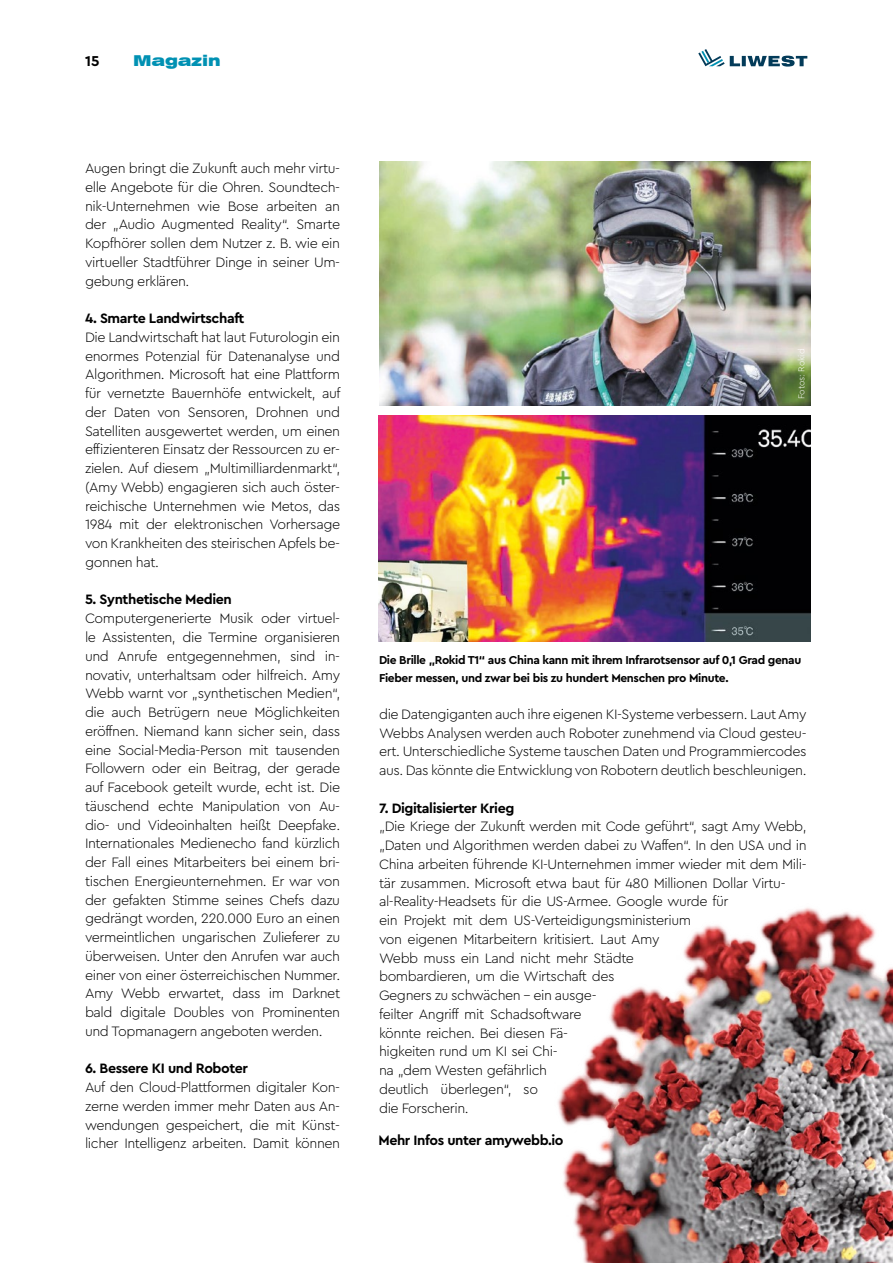
<style>
.page{position:relative;width:893px;height:1263px;background:#fff}
.page>*{position:absolute;margin:0;border:0;box-sizing:border-box;transform-origin:0 0}
.t1{font:900 expanded 15px "Swiss 721 BT";color:#0091b3}
.t2{font:700 15px "Cera PRO";color:#000}
.t3{font:300 14.25px/18.8px "Cera PRO";letter-spacing:-.03em;color:#000;text-align:justify}
.t4{font:700 14.25px "Cera PRO";letter-spacing:-.03em;color:#000}
.t5{font:700 12px/18.8px "Cera PRO";letter-spacing:-.03em;color:#000}
.t6{font:300 9px "Cera PRO";color:#fff}
</style>
<div class="page">
<svg style="left:698px;top:49px;width:109px;height:18px"></svg>
<img style="left:379px;top:162px;width:432px;height:243px">
<img style="left:378px;top:415px;width:433px;height:226px">
<img style="left:557px;top:907px;width:336px;height:356px">
<p class="t2" style="left:85px;top:51px;width:16px">15</p>
<p class="t1" style="left:133px;top:52px;width:89px">Magazin</p>
<p class="t3" style="left:85px;top:158px;width:257px">Augen bringt die Zukunft auch mehr virtu&shy;elle Angebote für die Ohren. Soundtech&shy;nik-Unternehmen wie Bose arbeiten an der „Audio Augmented Reality“. Smarte Kopfhörer sollen dem Nutzer z. B. wie ein virtueller Stadtführer Dinge in seiner Um&shy;gebung erklären.</p>
<p class="t4" style="left:85px;top:309px;width:161px">4. Smarte Landwirtschaft</p>
<p class="t3" style="left:85px;top:327px;width:257px">Die Landwirtschaft hat laut Futurologin ein enormes Potenzial für Datenanalyse und Algorithmen. Microsoft hat eine Plattform für vernetzte Bauernhöfe entwickelt, auf der Daten von Sensoren, Drohnen und Satelliten ausgewertet werden, um einen effizienteren Einsatz der Ressourcen zu er&shy;zielen. Auf diesem „Multimilliardenmarkt“, (Amy Webb) engagieren sich auch öster&shy;reichische Unternehmen wie Metos, das 1984 mit der elektronischen Vorhersage von Krankheiten des steirischen Apfels be&shy;gonnen hat.</p>
<p class="t4" style="left:85px;top:590px;width:148px">5. Synthetische Medien</p>
<p class="t3" style="left:85px;top:608px;width:257px">Computergenerierte Musik oder virtuel&shy;le Assistenten, die Termine organisieren und Anrufe entgegennehmen, sind in&shy;novativ, unterhaltsam oder hilfreich. Amy Webb warnt vor „synthetischen Medien“, die auch Betrügern neue Möglichkeiten eröffnen. Niemand kann sicher sein, dass eine Social-Media-Person mit tausenden Followern oder ein Beitrag, der gerade auf Facebook geteilt wurde, echt ist. Die täuschend echte Manipulation von Au&shy;dio- und Videoinhalten heißt Deepfake.<br>Internationales Medienecho fand kürzlich der Fall eines Mitarbeiters bei einem bri&shy;tischen Energieunternehmen. Er war von der gefakten Stimme seines Chefs dazu gedrängt worden, 220.000 Euro an einen vermeintlichen ungarischen Zulieferer zu überweisen. Unter den Anrufen war auch einer von einer österreichischen Nummer.<br>Amy Webb erwartet, dass im Darknet bald digitale Doubles von Prominenten und Topmanagern angeboten werden.</p>
<p class="t4" style="left:85px;top:1059px;width:164px">6. Bessere KI und Roboter</p>
<p class="t3" style="left:85px;top:1077px;width:257px">Auf den Cloud-Plattformen digitaler Kon&shy;zerne werden immer mehr Daten aus An&shy;wendungen gespeichert, die mit Künst&shy;licher Intelligenz arbeiten. Damit können</p>
<p class="t6" style="left:796px;top:399px;width:52px;rotate:-90deg">Fotos: Rokid</p>
<p class="t5" style="left:379px;top:650px;width:424px">Die Brille „Rokid T1“ aus China kann mit ihrem Infrarotsensor auf 0,1 Grad genau<br>Fieber messen, und zwar bei bis zu hundert Menschen pro Minute.</p>
<p class="t3" style="left:379px;top:704px;width:429px">die Datengiganten auch ihre eigenen KI-Systeme verbessern. Laut Amy Webbs Analysen werden auch Roboter zunehmend via Cloud gesteu&shy;ert. Unterschiedliche Systeme tauschen Daten und Programmiercodes aus. Das könnte die Entwicklung von Robotern deutlich beschleunigen.</p>
<p class="t4" style="left:379px;top:798px;width:137px">7. Digitalisierter Krieg</p>
<p class="t3" style="left:379px;top:817px;width:429px;text-align:left">„Die Kriege der Zukunft werden mit Code geführt“, sagt Amy Webb, „Daten und Algorithmen werden dabei zu Waffen“. In den USA und in China arbeiten führende KI-Unternehmen immer wieder mit dem Mili&shy;tär zusammen. Microsoft etwa baut für 480 Millionen Dollar Virtu&shy;al-Reality-Headsets für die US-Armee. Google wurde für<br>ein Projekt mit dem US-Verteidigungsministerium<br>von eigenen Mitarbeitern kritisiert. Laut Amy<br>Webb muss ein Land nicht mehr Städte<br>bombardieren, um die Wirtschaft des<br>Gegners zu schwächen – ein ausge-<br>feilter Angriff mit Schadsoftware<br>könnte reichen. Bei diesen Fä-<br>higkeiten rund um KI sei Chi-<br>na „dem Westen gefährlich<br>deutlich überlegen“, so<br>die Forscherin.</p>
<p class="t4" style="left:378px;top:1131px;width:187px">Mehr Infos unter amywebb.io</p>
</div>
